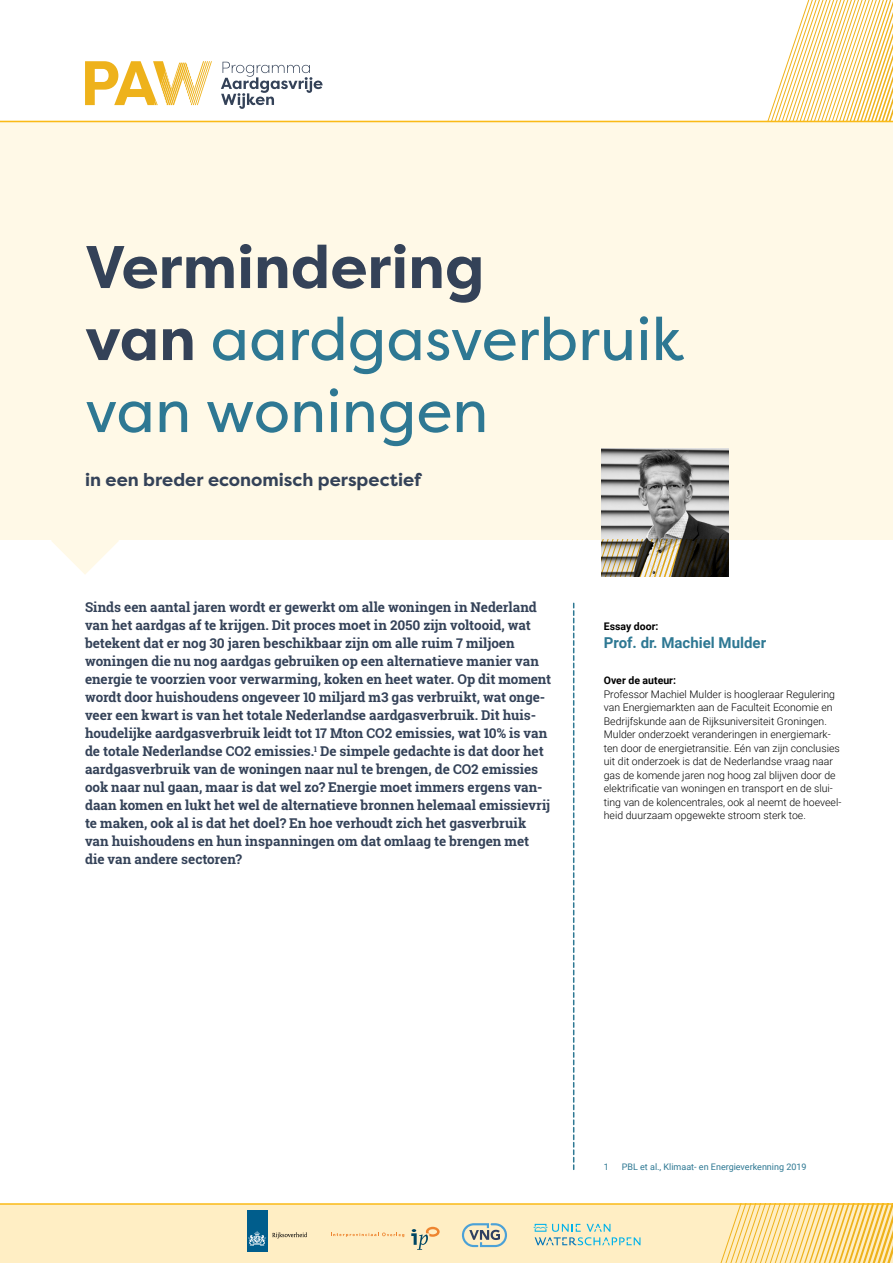
<style>
.page{position:relative;width:893px;height:1263px;background:#fff}
.page>*{position:absolute;margin:0;border:0;box-sizing:border-box;transform-origin:0 0}
.t1{font:60px/72px "Filson Pro";color:#2e7893}
.t2{font:700 18px "Filson Pro";color:#344258}
.t3{font:700 15px "Roboto";color:#2e7893}
.t4{font:700 13.5px/18px "Roboto Slab";letter-spacing:-.005em;color:#344258}
.t5{font:300 10.5px/13.5px "Roboto";color:#000}
.t6{font:700 10.5px "Roboto";color:#000}
.t7{font:9px "Roboto";color:#2e7893}
.s1{font-weight:700;color:#344258}
</style>
<div class="page">
<div style="left:0;top:1204px;width:893px;height:59px;background:#ffeec4"></div>
<svg style="left:720px;top:1205px;width:173px;height:58px"></svg>
<hr style="left:0;top:1203px;width:893px;height:2px;background:#faba17">
<svg style="left:534px;top:1224px;width:106px;height:21px"></svg>
<svg style="left:462px;top:1223px;width:45px;height:25px"></svg>
<div style="left:247px;top:1210px;width:20px;height:42px;background:#005d8c"></div>
<svg style="left:248px;top:1231px;width:18px;height:15px"></svg>
<svg style="left:272px;top:1232px;width:35px;height:7px"></svg>
<svg style="left:411px;top:1227px;width:29px;height:23px"></svg>
<svg style="left:331px;top:1232px;width:73px;height:5px"></svg>
<div style="left:0;top:121px;width:893px;height:419px;background:#fff9e7"></div>
<svg style="left:221px;top:62px;width:102px;height:47px"></svg>
<svg style="left:85px;top:61px;width:127px;height:44px"></svg>
<hr style="left:0;top:121px;width:893px;height:1px;background:#faba17">
<svg style="left:51px;top:540px;width:68px;height:34px"></svg>
<svg style="left:573px;top:603px;width:1px;height:566px"></svg>
<svg style="left:763px;top:0;width:130px;height:121px"></svg>
<img style="left:601px;top:448px;width:128px;height:92px">
<svg style="left:601px;top:540px;width:128px;height:36px;background:#706955"></svg>
<h1 class="t1" style="left:85px;top:230px;width:600px"><span class="s1">Vermindering<br>van</span> aardgasverbruik van woningen</h1>
<h2 class="t2" style="left:85px;top:468px;width:338px">in een breder economisch perspectief</h2>
<p class="t4" style="left:85px;top:598px;width:468px">Sinds een aantal jaren wordt er gewerkt om alle woningen in Nederland van het aardgas af te krijgen. Dit proces moet in 2050 zijn voltooid, wat betekent dat er nog 30 jaren beschikbaar zijn om alle ruim 7 miljoen woningen die nu nog aardgas gebruiken op een alternatieve manier van energie te voorzien voor verwarming, koken en heet water. Op dit moment wordt door huishoudens ongeveer 10 miljard m3 gas verbruikt, wat onge&shy;veer een kwart is van het totale Nederlandse aardgasverbruik. Dit huis&shy;houdelijke aardgasverbruik leidt tot 17 Mton CO2 emissies, wat 10% is van de totale Nederlandse CO2 emissies.<sup>1</sup> De simpele gedachte is dat door het aardgasverbruik van de woningen naar nul te brengen, de CO2 emissies ook naar nul gaan, maar is dat wel zo? Energie moet immers ergens van&shy;daan komen en lukt het wel de alternatieve bronnen helemaal emissievrij te maken, ook al is dat het doel? En hoe verhoudt zich het gasverbruik van huishoudens en hun inspanningen om dat omlaag te brengen met die van andere sectoren?</p>
<p class="t6" style="left:604px;top:619px;width:56px">Essay door:</p>
<p class="t3" style="left:604px;top:632px;width:164px">Prof. dr. Machiel Mulder</p>
<p class="t6" style="left:604px;top:673px;width:74px">Over de auteur:</p>
<p class="t5" style="left:604px;top:687px;width:239px">Professor Machiel Mulder is hoogleraar Regulering van Energiemarkten aan de Faculteit Economie en Bedrijfskunde aan de Rijksuniversiteit Groningen.<br>Mulder onderzoekt veranderingen in energiemark&shy;ten door de energietransitie. Eén van zijn conclusies uit dit onderzoek is dat de Nederlandse vraag naar gas de komende jaren nog hoog zal blijven door de elektrificatie van woningen en transport en de slui&shy;ting van de kolencentrales, ook al neemt de hoeveel&shy;heid duurzaam opgewekte stroom sterk toe.</p>
<p class="t7" style="left:604px;top:1160px;width:7px">1</p>
<p class="t7" style="left:622px;top:1160px;width:186px">PBL et al., Klimaat- en Energieverkenning 2019</p>
</div>
